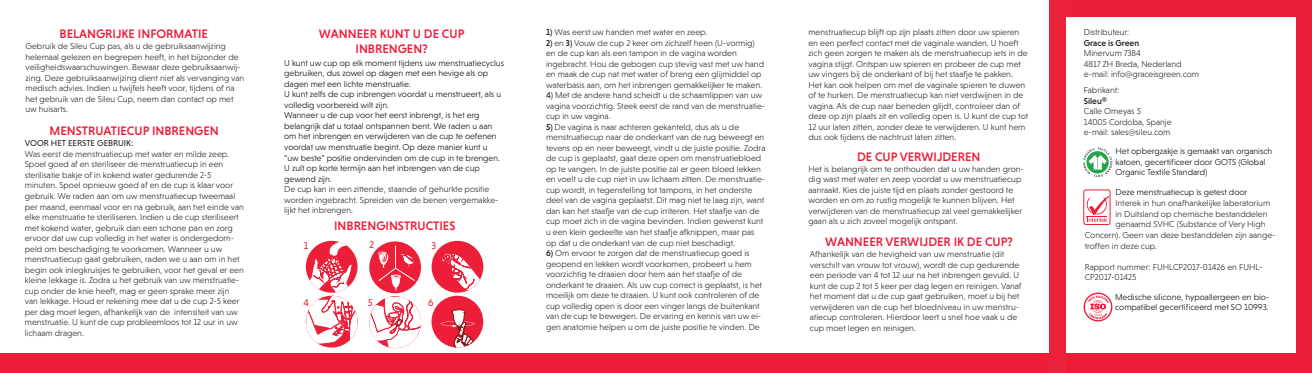
<style>
.page{position:relative;width:1312px;height:373px;background:#fff}
.page>*{position:absolute;margin:0;border:0;box-sizing:border-box;transform-origin:0 0}
.t1{font:500 12.5px/15px "Niveau Grotesk";color:#ed1d37;text-align:center}
.t2{font:10px "Niveau Grotesk";color:#ed1d37}
.t3{font:300 8.75px/10.5px "Niveau Grotesk";color:#231f20}
.t4{font:300 8.75px/10.5px "Niveau Grotesk";color:#000001}
.t5{font:8.75px "Niveau Grotesk";color:#231f20}
.t6{font:500 8.75px "Niveau Grotesk";color:#231f20}
.s1{font-weight:500}
.s2{font-weight:400}
</style>
<div class="page">
<div style="left:369px;top:241px;width:52px;height:52px;background:#ed1e37;border-radius:50%"></div>
<svg style="left:378px;top:245px;width:37px;height:45px"></svg>
<div style="left:431px;top:240px;width:52px;height:52px;background:#ed1e37;border-radius:50%"></div>
<svg style="left:441px;top:252px;width:41px;height:39px"></svg>
<svg style="left:306px;top:241px;width:51px;height:106px"></svg>
<svg style="left:369px;top:296px;width:52px;height:51px"></svg>
<div style="left:431px;top:295px;width:52px;height:52px;background:#ed1e37;border-radius:50%"></div>
<svg style="left:440px;top:309px;width:34px;height:38px"></svg>
<div style="left:1049px;top:0;width:262px;height:16px;background:#ec1f39"></div>
<div style="left:0;top:352px;width:1311px;height:20px;background:#ed1d37"></div>
<div style="left:1295px;top:0;width:16px;height:359px;background:#ec1f39"></div>
<div style="left:1049px;top:0;width:16px;height:372px;background:#ec223b"></div>
<svg style="left:1083px;top:292px;width:29px;height:29px"></svg>
<svg style="left:1084px;top:293px;width:26px;height:26px"></svg>
<svg style="left:1087px;top:295px;width:21px;height:23px"></svg>
<svg style="left:1083px;top:189px;width:27px;height:35px"></svg>
<svg style="left:1083px;top:147px;width:29px;height:30px"></svg>
<h1 class="t1" style="left:60px;top:27px;width:150px">BELANGRIJKE INFORMATIE</h1>
<p class="t3" style="left:26px;top:42px;width:220px">Gebruik de Sileu Cup pas, als u de gebruiksaanwijzing helemaal gelezen en begrepen heeft, in het bijzonder de veiligheidswaarschuwingen. Bewaar deze gebruiksaanwij&shy;zing. Deze gebruiksaanwijzing dient niet als vervanging van medisch advies. Indien u twijfels heeft voor, tijdens of na het gebruik van de Sileu Cup, neem dan contact op met uw huisarts.</p>
<h1 class="t1" style="left:50px;top:123px;width:171px">MENSTRUATIECUP INBRENGEN</h1>
<p class="t5" style="left:25px;top:140px;width:110px">VOOR HET EERSTE GEBRUIK:</p>
<p class="t3" style="left:25px;top:149px;width:220px">Was eerst de menstruatiecup met water en milde zeep.<br>Spoel goed af en steriliseer de menstruatiecup in een sterilisatie bakje of in kokend water gedurende 2-5 minuten. Spoel opnieuw goed af en de cup is klaar voor gebruik. We raden aan om uw menstruatiecup tweemaal per maand, eenmaal voor en na gebruik, aan het einde van elke menstruatie te steriliseren. Indien u de cup steriliseert met kokend water, gebruik dan een schone pan en zorg ervoor dat uw cup volledig in het water is ondergedom&shy;peld om beschadiging te voorkomen. Wanneer u uw menstruatiecup gaat gebruiken, raden we u aan om in het begin ook inlegkruisjes te gebruiken, voor het geval er een kleine lekkage is. Zodra u het gebruik van uw menstruatie&shy;cup onder de knie heeft, mag er geen sprake meer zijn van lekkage. Houd er rekening mee dat u de cup 2-5 keer per dag moet legen, afhankelijk van de intensiteit van uw menstruatie. U kunt de cup probleemloos tot 12 uur in uw lichaam dragen.</p>
<h1 class="t1" style="left:319px;top:27px;width:147px">WANNEER KUNT U DE CUP<br>INBRENGEN?</h1>
<p class="t4" style="left:284px;top:58px;width:221px">U kunt uw cup op elk moment tijdens uw menstruatiecyclus gebruiken, dus zowel op dagen met een hevige als op dagen met een lichte menstruatie.<br>U kunt zelfs de cup inbrengen voordat u menstrueert, als u volledig voorbereid wilt zijn.<br>Wanneer u de cup voor het eerst inbrengt, is het erg belangrijk dat u totaal ontspannen bent. We raden u aan om het inbrengen en verwijderen van de cup te oefenen voordat uw menstruatie begint. Op deze manier kunt u “uw beste” positie ondervinden om de cup in te brengen.<br>U zult op korte termijn aan het inbrengen van de cup gewend zijn.</p>
<p class="t3" style="left:284px;top:184px;width:216px">De cup kan in een zittende, staande of gehurkte positie worden ingebracht. Spreiden van de benen vergemakke&shy;lijkt het inbrengen.</p>
<h1 class="t1" style="left:334px;top:218px;width:123px">INBRENGINSTRUCTIES</h1>
<p class="t2" style="left:304px;top:241px;width:6px">1</p>
<p class="t2" style="left:369px;top:241px;width:6px">2</p>
<p class="t2" style="left:431px;top:241px;width:6px">3</p>
<p class="t2" style="left:303px;top:298px;width:7px">4</p>
<p class="t2" style="left:367px;top:298px;width:6px">5</p>
<p class="t2" style="left:428px;top:298px;width:7px">6</p>
<p class="t3" style="left:546px;top:28px;width:163px"><span class="s1">1)</span> Was eerst uw handen met water en zeep.</p>
<p class="t3" style="left:546px;top:38px;width:219px"><span class="s1">2)</span> en <span class="s1">3)</span> Vouw de cup 2 keer om zichzelf heen (U-vormig) en de cup kan als een tampon in de vagina worden ingebracht. Hou de gebogen cup stevig vast met uw hand en maak de cup nat met water of breng een glijmiddel op waterbasis aan, om het inbrengen gemakkelijker te maken.</p>
<p class="t3" style="left:546px;top:91px;width:220px"><span class="s2">4)</span> Met de andere hand scheidt u de schaamlippen van uw vagina voorzichtig. Steek eerst de rand van de menstruatie&shy;cup in uw vagina.</p>
<p class="t3" style="left:546px;top:122px;width:221px"><span class="s1">5)</span> De vagina is naar achteren gekanteld, dus als u de menstruatiecup naar de onderkant van de rug beweegt en tevens op en neer beweegt, vindt u de juiste positie. Zodra de cup is geplaatst, gaat deze open om menstruatiebloed op te vangen. In de juiste positie zal er geen bloed lekken en voelt u de cup niet in uw lichaam zitten. De menstruatie&shy;cup wordt, in tegenstelling tot tampons, in het onderste deel van de vagina geplaatst. Dit mag niet te laag zijn, want dan kan het staafje van de cup irriteren. Het staafje van de cup moet zich in de vagina bevinden. Indien gewenst kunt u een klein gedeelte van het staafje afknippen, maar pas op dat u de onderkant van de cup niet beschadigt.</p>
<p class="t3" style="left:546px;top:248px;width:217px"><span class="s1">6)</span> Om ervoor te zorgen dat de menstruatiecup goed is geopend en lekken wordt voorkomen, probeert u hem voorzichtig te draaien door hem aan het staafje of de onderkant te draaien. Als uw cup correct is geplaatst, is het moeilijk om deze te draaien. U kunt ook controleren of de cup volledig open is door een vinger langs de buitenkant van de cup te bewegen. De ervaring en kennis van uw ei&shy;gen anatomie helpen u om de juiste positie te vinden. De</p>
<p class="t3" style="left:808px;top:28px;width:221px">menstruatiecup blijft op zijn plaats zitten door uw spieren en een perfect contact met de vaginale wanden. U hoeft zich geen zorgen te maken als de menstruatiecup iets in de vagina stijgt. Ontspan uw spieren en probeer de cup met uw vingers bij de onderkant of bij het staafje te pakken.<br>Het kan ook helpen om met de vaginale spieren te duwen of te hurken. De menstruatiecup kan niet verdwijnen in de vagina. Als de cup naar beneden glijdt, controleer dan of deze op zijn plaats zit en volledig open is. U kunt de cup tot 12 uur laten zitten, zonder deze te verwijderen. U kunt hem dus ook tijdens de nachtrust laten zitten.</p>
<h1 class="t1" style="left:856px;top:149px;width:125px">DE CUP VERWIJDEREN</h1>
<p class="t3" style="left:808px;top:164px;width:217px">Het is belangrijk om te onthouden dat u uw handen gron&shy;dig wast met water en zeep voordat u uw menstruatiecup aanraakt. Kies de juiste tijd en plaats zonder gestoord te worden en om zo rustig mogelijk te kunnen blijven. Het verwijderen van de menstruatiecup zal veel gemakkelijker gaan als u zich zoveel mogelijk ontspant.</p>
<p class="t3" style="left:809px;top:249px;width:213px">Afhankelijk van de hevigheid van uw menstruatie (dit verschilt van vrouw tot vrouw), wordt de cup gedurende een periode van 4 tot 12 uur na het inbrengen gevuld. U kunt de cup 2 tot 5 keer per dag legen en reinigen. Vanaf het moment dat u de cup gaat gebruiken, moet u bij het verwijderen van de cup het bloedniveau in uw menstru&shy;atiecup controleren. Hierdoor leert u snel hoe vaak u de cup moet legen en reinigen.</p>
<h1 class="t1" style="left:825px;top:234px;width:189px">WANNEER VERWIJDER IK DE CUP?</h1>
<p class="t3" style="left:1083px;top:28px;width:47px">Distributeur:</p>
<p class="t6" style="left:1083px;top:39px;width:57px">Grace is Green</p>
<p class="t3" style="left:1083px;top:49px;width:117px">Minervum 7384<br>4817 ZH Breda, Nederland e-mail: info@graceisgreen.com</p>
<p class="t3" style="left:1083px;top:86px;width:37px">Fabrikant:</p>
<p class="t6" style="left:1083px;top:97px;width:25px">Sileu®</p>
<p class="t3" style="left:1083px;top:107px;width:89px">Calle Omeyas 5<br>14005 Cordoba, Spanje e-mail: sales@sileu.com</p>
<p class="t4" style="left:1115px;top:147px;width:158px">Het opbergzakje is gemaakt van organisch katoen, gecertificeer door GOTS (Global<br>Organic Textile Standard)</p>
<p class="t4" style="left:1115px;top:188px;width:133px">Deze menstruatiecup is getest door</p>
<p class="t3" style="left:1115px;top:198px;width:156px">Interek in hun onafhankelijke laberatorium</p>
<p class="t3" style="left:1115px;top:209px;width:153px">in Duitsland op chemische bestanddelen</p>
<p class="t3" style="left:1115px;top:219px;width:151px">genaamd SVHC (Substance of Very High</p>
<p class="t3" style="left:1084px;top:230px;width:192px">Concern). Geen van deze bestanddelen zijn aange-</p>
<p class="t3" style="left:1084px;top:241px;width:74px">troffen in deze cup.</p>
<p class="t3" style="left:1084px;top:262px;width:179px">Rapport nummer: FUHLCP2017-01426 en FUHL-<br>CP2017-01425</p>
<p class="t4" style="left:1114px;top:292px;width:156px">Medische silicone, hypoallergeen en bio&shy;compatibel gecertificeerd met SO 10993.</p>
</div>
